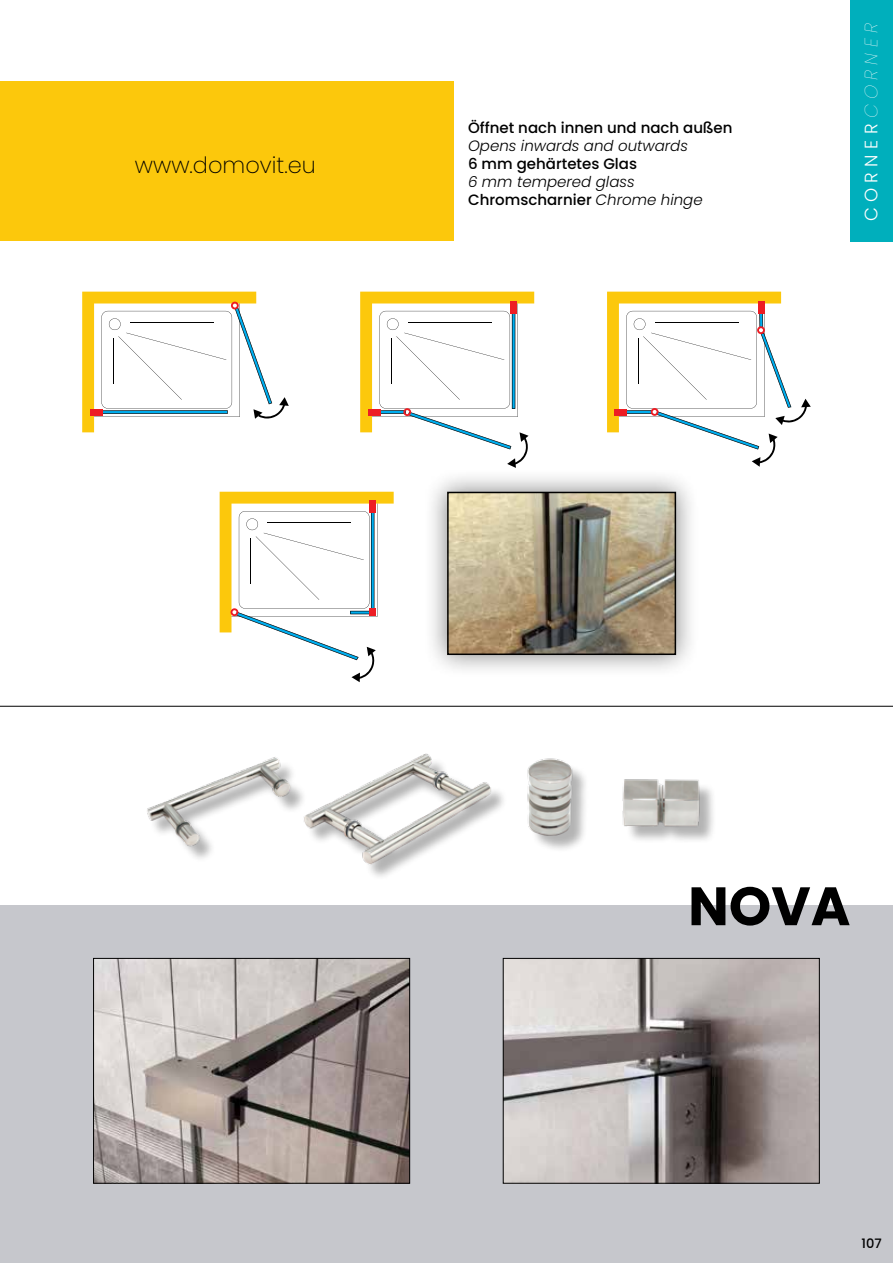
<style>
.page{position:relative;width:893px;height:1263px;background:#fff}
.page>*{position:absolute;margin:0;border:0;box-sizing:border-box;transform-origin:0 0}
.t1{font:700 54px "Poppins";color:#000}
.t2{font:200 22.5px "Poppins";color:#000}
.t3{font:300 18px "Poppins";letter-spacing:.3em;color:#fff}
.t4{font:italic 300 15px/18px "Poppins";color:#000}
.t5{font:500 15px "Poppins";color:#000}
.t6{font:500 13.05px "Poppins";color:#000}
.s1{font-weight:500;font-style:normal}
.s2{font-weight:100;font-style:italic}
</style>
<div class="page">
<div style="left:0;top:905px;width:893px;height:358px;background:#c6c7cc"></div>
<div style="left:0;top:81px;width:453px;height:160px;background:#fcc80c"></div>
<img style="left:147px;top:753px;width:566px;height:121px">
<hr style="left:0;top:706px;width:893px;height:1px;background:#000">
<img style="left:95px;top:960px;width:313px;height:221px">
<div style="left:93px;top:958px;width:317px;height:225px;border:1px solid #000"></div>
<div style="left:423px;top:468px;width:277px;height:211px;background:#000;opacity:.5"></div>
<img style="left:450px;top:495px;width:223px;height:157px">
<div style="left:447px;top:492px;width:229px;height:163px;border:2px solid #000"></div>
<img style="left:505px;top:960px;width:312px;height:221px">
<div style="left:503px;top:958px;width:316px;height:225px;border:1px solid #000"></div>
<div style="left:850px;top:0;width:43px;height:241px;background:#00afbc"></div>
<svg style="left:82px;top:292px;width:207px;height:140px"></svg>
<div style="left:91px;top:409px;width:12px;height:6px;background:#ed1d24"></div>
<svg style="left:360px;top:292px;width:174px;height:176px"></svg>
<svg style="left:607px;top:292px;width:204px;height:175px"></svg>
<svg style="left:220px;top:492px;width:174px;height:190px"></svg>
<h2 class="t2" style="left:135px;top:152px;width:182px">www.domovit.eu</h2>
<p class="t5" style="left:468px;top:119px;width:266px">Öffnet nach innen und nach außen</p>
<p class="t4" style="left:468px;top:137px;width:221px">Opens inwards and outwards</p>
<p class="t5" style="left:468px;top:155px;width:171px">6 mm gehärtetes Glas</p>
<p class="t4" style="left:468px;top:173px;width:236px">6 mm tempered glass<br><span class="s1">Chromscharnier</span> Chrome hinge</p>
<p class="t3" style="left:861px;top:221px;width:199px;rotate:-90deg">CORNER<span class="s2">CORNER</span></p>
<h1 class="t1" style="left:688px;top:875px;width:164px">NOVA</h1>
<p class="t6" style="left:862px;top:1235px;width:22px">107</p>
</div>
